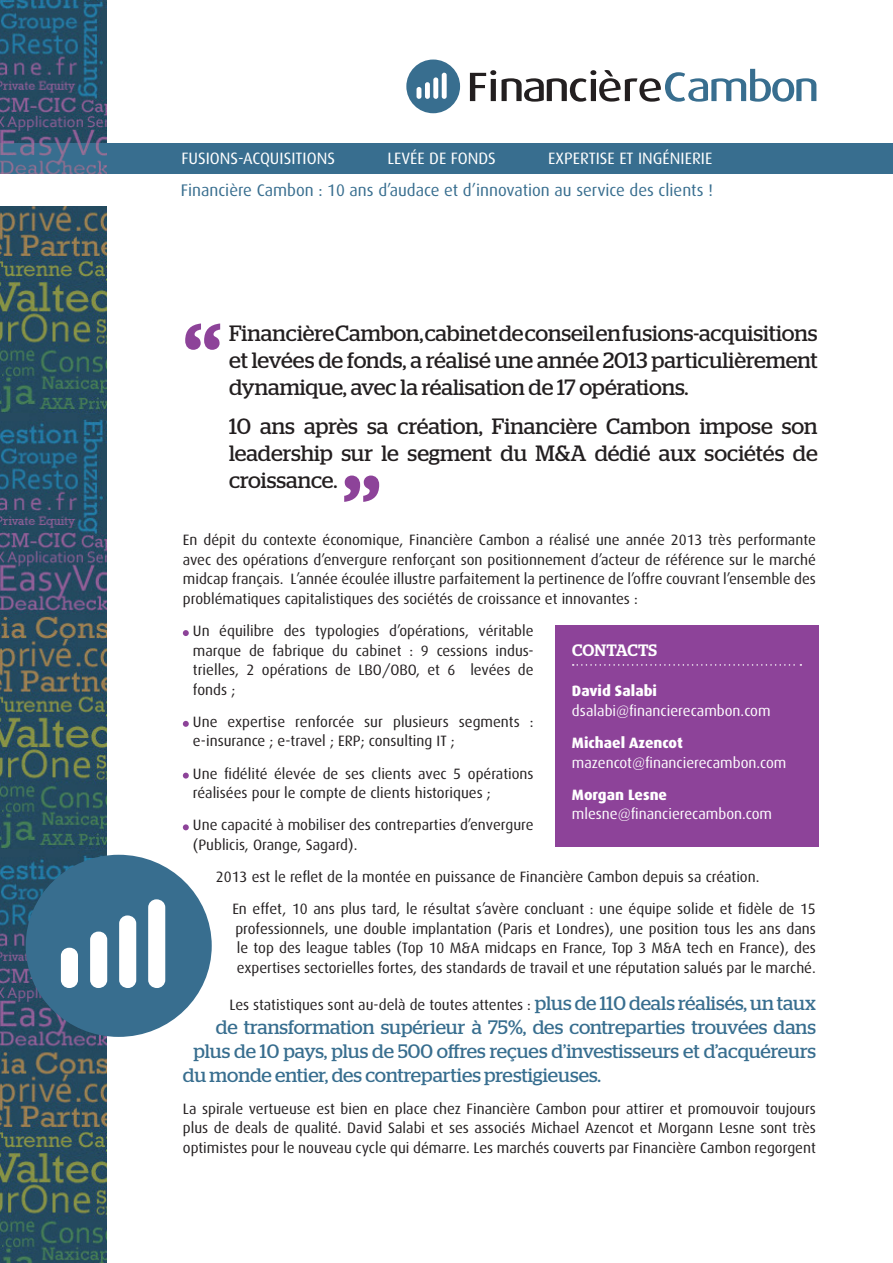
<style>
.page{position:relative;width:893px;height:1263px;background:#fff}
.page>*{position:absolute;margin:0;border:0;box-sizing:border-box;transform-origin:0 0}
.t1{font:123.6px "Stag";color:#8d4399}
.CHAPO{font:22.2px/26.8px "Stag";color:#231f20;text-align:justify}
.COURANT{font:19.5px "Stag";color:#386e8f}
.t2{font:16.8px "Dax";color:#386e8f}
.t3{font:16.5px "Dax";color:#fff}
.COURANT-2{font:500 16.5px "Stag";letter-spacing:.01em;color:#fff}
.COURANT-3{font:15px/19.5px "Dax";color:#231f20}
.COURANT-4{font:15px "Dax";color:#fff}
.COURANT-5{font:800 15px "Dax";color:#fff}
.s1{font-family:"Stag";font-size:19.5px;color:#386e8f}
</style>
<div class="page">
<img style="left:0;top:0;width:106px;height:1263px">
<svg style="left:406px;top:60px;width:54px;height:53px"></svg>
<svg style="left:470px;top:70px;width:26px;height:31px"></svg>
<svg style="left:502px;top:69px;width:314px;height:33px"></svg>
<div style="left:0;top:143px;width:893px;height:31px;background:#386e8f"></div>
<div style="left:0;top:174px;width:893px;height:31px;background:#fff"></div>
<div style="left:26px;top:855px;width:186px;height:182px;background:#386e8f;border-radius:50%"></div>
<svg style="left:61px;top:899px;width:104px;height:89px"></svg>
<svg style="left:183px;top:630px;width:6px;height:6px"></svg>
<svg style="left:183px;top:721px;width:6px;height:6px"></svg>
<svg style="left:183px;top:773px;width:6px;height:5px"></svg>
<svg style="left:183px;top:824px;width:6px;height:6px"></svg>
<div style="left:555px;top:625px;width:263px;height:221px;background:#8d4399"></div>
<svg style="left:573px;top:664px;width:228px;height:2px"></svg>
<p class="t3" style="left:181px;top:149px;width:155px">FUSIONS-ACQUISITIONS</p>
<p class="t3" style="left:387px;top:149px;width:110px">LEVÉE DE FONDS</p>
<p class="t3" style="left:548px;top:149px;width:166px">EXPERTISE ET INGÉNIERIE</p>
<p class="t2" style="left:181px;top:180px;width:534px">Financière Cambon : 10 ans d’audace et d’innovation au service des clients !</p>
<p class="t1" style="left:183px;top:295px;width:41px">“</p>
<p class="CHAPO" style="left:229px;top:319px;width:590px">Financière Cambon, cabinet de conseil en fusions-acquisitions et levées de fonds, a réalisé une année 2013 particulièrement dynamique, avec la réalisation de 17 opérations.</p>
<p class="CHAPO" style="left:229px;top:413px;width:590px">10 ans après sa création, Financière Cambon impose son leadership sur le segment du M&amp;A dédié aux sociétés de croissance.</p>
<p class="t1" style="left:342px;top:448px;width:41px">”</p>
<p class="COURANT-3" style="left:183px;top:530px;width:635px">En dépit du contexte économique, Financière Cambon a réalisé une année 2013 très performante avec des opérations d’envergure renforçant son positionnement d’acteur de référence sur le marché</p>
<p class="COURANT-3" style="left:183px;top:569px;width:635px">midcap français. L’année écoulée illustre parfaitement la pertinence de l’offre couvrant l’ensemble des problématiques capitalistiques des sociétés de croissance et innovantes :</p>
<p class="COURANT-3" style="left:193px;top:621px;width:342px;text-align:justify">Un équilibre des typologies d’opérations, véritable marque de fabrique du cabinet : 9 cessions indus&shy;trielles, 2 opérations de LBO/OBO, et 6 levées de fonds ;</p>
<p class="COURANT-3" style="left:193px;top:712px;width:342px">Une expertise renforcée sur plusieurs segments : e-insurance ; e-travel ; ERP; consulting IT ;</p>
<p class="COURANT-3" style="left:193px;top:764px;width:342px">Une fidélité élevée de ses clients avec 5 opérations réalisées pour le compte de clients historiques ;</p>
<p class="COURANT-3" style="left:193px;top:815px;width:342px">Une capacité à mobiliser des contreparties d’envergure (Publicis, Orange, Sagard).</p>
<p class="COURANT-3" style="left:216px;top:867px;width:545px">2013 est le reflet de la montée en puissance de Financière Cambon depuis sa création.</p>
<p class="COURANT-3" style="left:232px;top:899px;width:585px;text-align:justify">En effet, 10 ans plus tard, le résultat s’avère concluant : une équipe solide et fidèle de 15 professionnels, une double implantation (Paris et Londres), une position tous les ans dans le top des league tables (Top 10 M&amp;A midcaps en France, Top 3 M&amp;A tech en France), des expertises sectorielles fortes, des standards de travail et une réputation salués par le marché.</p>
<p class="COURANT-3" style="left:229px;top:995px;width:588px">Les statistiques sont au-delà de toutes attentes : <span class="s1">plus de 110 deals réalisés, un taux</span></p>
<p class="COURANT" style="left:216px;top:1015px;width:602px">de transformation supérieur à 75%, des contreparties trouvées dans</p>
<p class="COURANT" style="left:193px;top:1039px;width:624px">plus de 10 pays, plus de 500 offres reçues d’investisseurs et d’acquéreurs</p>
<p class="COURANT" style="left:183px;top:1063px;width:420px">du monde entier, des contreparties prestigieuses.</p>
<p class="COURANT-3" style="left:183px;top:1099px;width:635px;text-align:justify">La spirale vertueuse est bien en place chez Financière Cambon pour attirer et promouvoir toujours plus de deals de qualité. David Salabi et ses associés Michael Azencot et Morgann Lesne sont très optimistes pour le nouveau cycle qui démarre. Les marchés couverts par Financière Cambon regorgent</p>
<p class="COURANT-2" style="left:572px;top:640px;width:87px">CONTACTS</p>
<p class="COURANT-5" style="left:572px;top:683px;width:87px">David Salabi</p>
<p class="COURANT-4" style="left:572px;top:702px;width:200px">dsalabi@financierecambon.com</p>
<p class="COURANT-5" style="left:572px;top:734px;width:112px">Michael Azencot</p>
<p class="COURANT-4" style="left:572px;top:754px;width:216px">mazencot@financierecambon.com</p>
<p class="COURANT-5" style="left:572px;top:786px;width:97px">Morgan Lesne</p>
<p class="COURANT-4" style="left:572px;top:806px;width:202px">mlesne@financierecambon.com</p>
</div>
